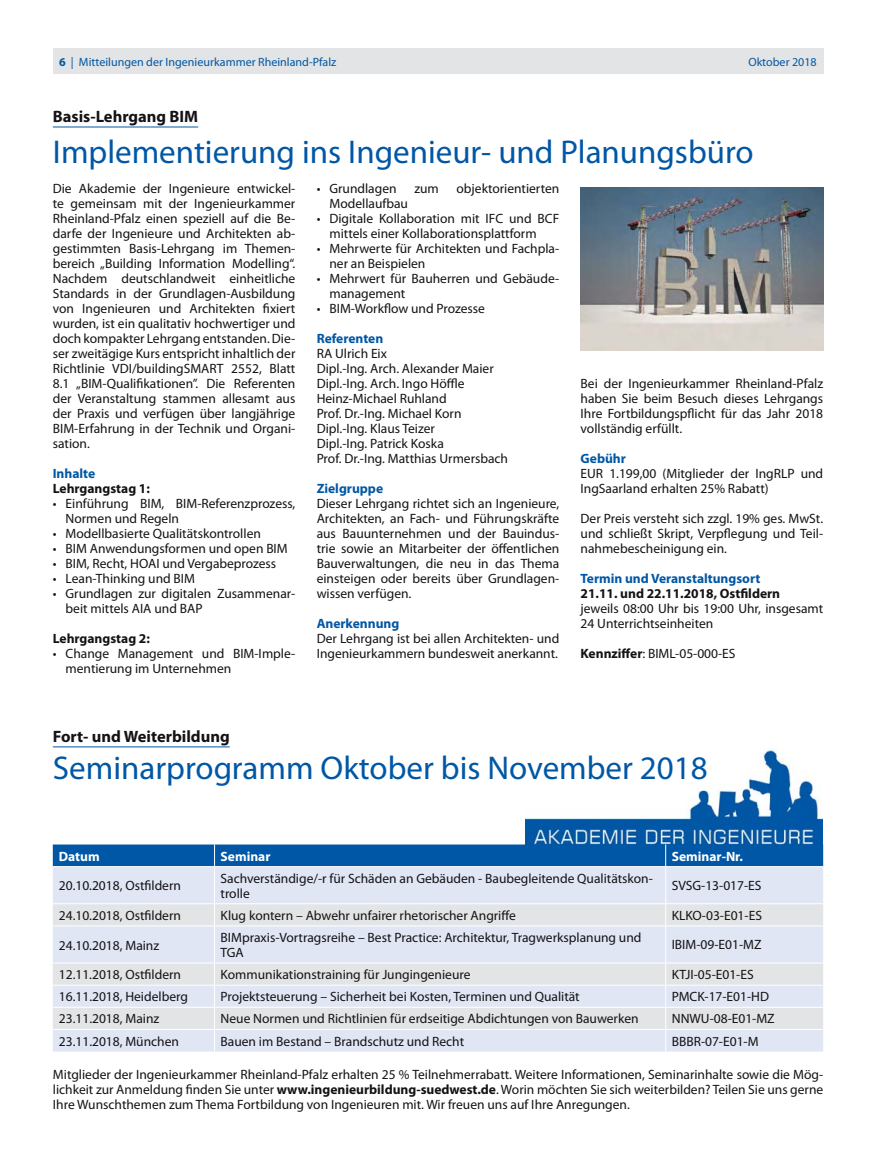
<style>
.page{position:relative;width:876px;height:1173px;background:#fff}
.page>*{position:absolute;margin:0;border:0;box-sizing:border-box;transform-origin:0 0}
.t1{font:33px "Myriad Pro";color:#0057a5}
.t2{font:700 16.5px "Myriad Pro";color:#141215}
.t3{font:13.5px/15px "Myriad Pro";color:#141215}
.t4{font:700 13.5px "Myriad Pro";color:#0057a5}
.t5{font:700 13.5px "Myriad Pro";color:#141215}
.t6{font:700 13.5px "Myriad Pro";color:#fff}
.t7{font:12px "Myriad Pro";color:#0057a5}
.s1{font-weight:700}
</style>
<div class="page">
<div style="left:53px;top:49px;width:769px;height:25px;background:#e3e4e5"></div>
<img style="left:525px;top:748px;width:297px;height:96px">
<hr style="left:53px;top:746px;width:177px;height:1px;background:#0057a5">
<div style="left:53px;top:867px;width:769px;height:184px;background:#e0e6f4"></div>
<svg style="left:53px;top:904px;width:769px;height:125px;background:#e2e5ec"></svg>
<div style="left:53px;top:844px;width:769px;height:22px;background:#0057a5"></div>
<hr style="left:214px;top:867px;width:1px;height:36px;background:#fff">
<hr style="left:665px;top:867px;width:1px;height:36px;background:#fff">
<hr style="left:53px;top:903px;width:161px;height:1px;background:#fff">
<hr style="left:214px;top:903px;width:451px;height:1px;background:#fff">
<svg style="left:214px;top:904px;width:1px;height:21px"></svg>
<hr style="left:665px;top:903px;width:157px;height:1px;background:#fff">
<svg style="left:665px;top:904px;width:1px;height:21px"></svg>
<hr style="left:53px;top:925px;width:161px;height:1px;background:#fff">
<hr style="left:214px;top:925px;width:451px;height:1px;background:#fff">
<hr style="left:214px;top:926px;width:1px;height:36px;background:#fff">
<hr style="left:665px;top:925px;width:157px;height:1px;background:#fff">
<hr style="left:665px;top:926px;width:1px;height:36px;background:#fff">
<hr style="left:53px;top:962px;width:161px;height:1px;background:#fff">
<hr style="left:214px;top:962px;width:451px;height:1px;background:#fff">
<hr style="left:665px;top:962px;width:157px;height:1px;background:#fff">
<hr style="left:53px;top:985px;width:161px;height:1px;background:#fff">
<hr style="left:214px;top:985px;width:451px;height:1px;background:#fff">
<hr style="left:665px;top:985px;width:157px;height:1px;background:#fff">
<hr style="left:53px;top:1007px;width:161px;height:1px;background:#fff">
<hr style="left:214px;top:1007px;width:451px;height:1px;background:#fff">
<hr style="left:665px;top:1007px;width:157px;height:1px;background:#fff">
<hr style="left:53px;top:1029px;width:161px;height:1px;background:#fff">
<hr style="left:214px;top:1029px;width:451px;height:1px;background:#fff">
<svg style="left:214px;top:963px;width:1px;height:88px"></svg>
<hr style="left:665px;top:1029px;width:157px;height:1px;background:#fff">
<svg style="left:665px;top:963px;width:1px;height:88px"></svg>
<hr style="left:53px;top:127px;width:145px;height:1px;background:#0057a5">
<img style="left:580px;top:187px;width:242px;height:163px">
<p class="t7" style="left:59px;top:55px;width:278px"><span class="s1">6</span> | Mitteilungen der Ingenieurkammer Rheinland-Pfalz</p>
<p class="t7" style="left:748px;top:55px;width:70px">Oktober 2018</p>
<p class="t2" style="left:53px;top:107px;width:147px">Basis-Lehrgang BIM</p>
<h1 class="t1" style="left:53px;top:134px;width:702px">Implementierung ins Ingenieur- und Planungsbüro</h1>
<p class="t3" style="left:53px;top:182px;width:244px;text-align:justify">Die Akademie der Ingenieure entwickel&shy;te gemeinsam mit der Ingenieurkammer Rheinland-Pfalz einen speziell auf die Be&shy;darfe der Ingenieure und Architekten ab&shy;gestimmten Basis-Lehrgang im Themen&shy;bereich „Building Information Modelling“.<br>Nachdem deutschlandweit einheitliche Standards in der Grundlagen-Ausbildung von Ingenieuren und Architekten fixiert wurden, ist ein qualitativ hochwertiger und doch kompakter Lehrgang entstanden. Die&shy;ser zweitägige Kurs entspricht inhaltlich der Richtlinie VDI/buildingSMART 2552, Blatt 8.1 „BIM-Qualifikationen”. Die Referenten der Veranstaltung stammen allesamt aus der Praxis und verfügen über langjährige BIM-Erfahrung in der Technik und Organi&shy;sation.</p>
<p class="t4" style="left:53px;top:466px;width:44px">Inhalte</p>
<p class="t5" style="left:53px;top:481px;width:99px">Lehrgangstag 1:</p>
<p class="t3" style="left:66px;top:497px;width:231px;text-indent:-13px">• Einführung BIM, BIM-Referenzprozess,<br>Normen und Regeln</p>
<p class="t3" style="left:53px;top:527px;width:209px">• Modellbasierte Qualitätskontrollen</p>
<p class="t3" style="left:53px;top:542px;width:236px">• BIM Anwendungsformen und open BIM</p>
<p class="t3" style="left:53px;top:557px;width:225px">• BIM, Recht, HOAI und Vergabeprozess</p>
<p class="t3" style="left:53px;top:572px;width:144px">• Lean-Thinking und BIM</p>
<p class="t3" style="left:66px;top:587px;width:231px;text-indent:-13px">• Grundlagen zur digitalen Zusammenar&shy;beit mittels AIA und BAP</p>
<p class="t5" style="left:53px;top:631px;width:99px">Lehrgangstag 2:</p>
<p class="t3" style="left:66px;top:647px;width:231px;text-indent:-13px">• Change Management und BIM-Imple&shy;mentierung im Unternehmen</p>
<p class="t3" style="left:316px;top:182px;width:81px">• Grundlagen</p>
<p class="t3" style="left:414px;top:182px;width:26px">zum</p>
<p class="t3" style="left:456px;top:182px;width:104px">objektorientierten</p>
<p class="t3" style="left:329px;top:197px;width:80px">Modellaufbau</p>
<p class="t3" style="left:329px;top:212px;width:231px;text-indent:-13px">• Digitale Kollaboration mit IFC und BCF mittels einer Kollaborationsplattform</p>
<p class="t3" style="left:329px;top:242px;width:231px;text-indent:-13px">• Mehrwerte für Architekten und Fachpla&shy;ner an Beispielen</p>
<p class="t3" style="left:329px;top:272px;width:231px;text-indent:-13px">• Mehrwert für Bauherren und Gebäude&shy;management</p>
<p class="t3" style="left:316px;top:302px;width:170px">• BIM-Workflow und Prozesse</p>
<p class="t4" style="left:316px;top:331px;width:68px">Referenten</p>
<p class="t3" style="left:316px;top:347px;width:193px">RA Ulrich Eix<br>Dipl.-Ing. Arch. Alexander Maier<br>Dipl.-Ing. Arch. Ingo Höffle<br>Heinz-Michael Ruhland<br>Prof. Dr.-Ing. Michael Korn<br>Dipl.-Ing. Klaus Teizer<br>Dipl.-Ing. Patrick Koska<br>Prof. Dr.-Ing. Matthias Urmersbach</p>
<p class="t4" style="left:316px;top:481px;width:68px">Zielgruppe</p>
<p class="t3" style="left:316px;top:497px;width:244px;text-align:justify">Dieser Lehrgang richtet sich an Ingenieure, Architekten, an Fach- und Führungskräfte aus Bauunternehmen und der Bauindus&shy;trie sowie an Mitarbeiter der öffentlichen Bauverwaltungen, die neu in das Thema einsteigen oder bereits über Grundlagen&shy;wissen verfügen.</p>
<p class="t4" style="left:316px;top:616px;width:84px">Anerkennung</p>
<p class="t3" style="left:316px;top:631px;width:244px">Der Lehrgang ist bei allen Architekten- und<br>Ingenieurkammern bundesweit anerkannt.</p>
<p class="t3" style="left:580px;top:376px;width:244px;text-align:justify">Bei der Ingenieurkammer Rheinland-Pfalz haben Sie beim Besuch dieses Lehrgangs Ihre Fortbildungspflicht für das Jahr 2018 vollständig erfüllt.</p>
<p class="t4" style="left:580px;top:451px;width:47px">Gebühr</p>
<p class="t3" style="left:580px;top:466px;width:244px">EUR 1.199,00 (Mitglieder der IngRLP und<br>IngSaarland erhalten 25% Rabatt)</p>
<p class="t3" style="left:580px;top:511px;width:244px;text-align:justify">Der Preis versteht sich zzgl. 19% ges. MwSt. und schließt Skript, Verpflegung und Teil&shy;nahmebescheinigung ein.</p>
<p class="t4" style="left:580px;top:571px;width:181px">Termin und Veranstaltungsort</p>
<p class="t5" style="left:580px;top:586px;width:201px">21.11. und 22.11.2018, Ostfildern</p>
<p class="t3" style="left:580px;top:601px;width:244px">jeweils 08:00 Uhr bis 19:00 Uhr, insgesamt<br>24 Unterrichtseinheiten</p>
<p class="t3" style="left:580px;top:646px;width:156px"><span class="s1">Kennziffer</span>: BIML-05-000-ES</p>
<p class="t2" style="left:53px;top:727px;width:178px">Fort- und Weiterbildung</p>
<h1 class="t1" style="left:53px;top:749px;width:656px">Seminarprogramm Oktober bis November 2018</h1>
<p class="t6" style="left:59px;top:848px;width:42px">Datum</p>
<p class="t6" style="left:220px;top:848px;width:51px">Seminar</p>
<p class="t6" style="left:671px;top:848px;width:73px">Seminar-Nr.</p>
<p class="t3" style="left:59px;top:878px;width:124px">20.10.2018, Ostfildern</p>
<p class="t3" style="left:220px;top:871px;width:433px">Sachverständige/-r für Schäden an Gebäuden - Baubegleitende Qualitätskon&shy;trolle</p>
<p class="t3" style="left:671px;top:878px;width:91px">SVSG-13-017-ES</p>
<p class="t3" style="left:59px;top:908px;width:124px">24.10.2018, Ostfildern</p>
<p class="t3" style="left:220px;top:908px;width:297px">Klug kontern – Abwehr unfairer rhetorischer Angriffe</p>
<p class="t3" style="left:671px;top:908px;width:92px">KLKO-03-E01-ES</p>
<p class="t3" style="left:59px;top:938px;width:102px">24.10.2018, Mainz</p>
<p class="t3" style="left:220px;top:930px;width:422px">BIMpraxis-Vortragsreihe – Best Practice: Architektur, Tragwerksplanung und<br>TGA</p>
<p class="t3" style="left:671px;top:938px;width:91px">IBIM-09-E01-MZ</p>
<p class="t3" style="left:59px;top:967px;width:124px">12.11.2018, Ostfildern</p>
<p class="t3" style="left:220px;top:967px;width:251px">Kommunikationstraining für Jungingenieure</p>
<p class="t3" style="left:671px;top:967px;width:83px">KTJI-05-E01-ES</p>
<p class="t3" style="left:59px;top:989px;width:130px">16.11.2018, Heidelberg</p>
<p class="t3" style="left:220px;top:989px;width:360px">Projektsteuerung – Sicherheit bei Kosten, Terminen und Qualität</p>
<p class="t3" style="left:671px;top:989px;width:99px">PMCK-17-E01-HD</p>
<p class="t3" style="left:59px;top:1011px;width:102px">23.11.2018, Mainz</p>
<p class="t3" style="left:220px;top:1011px;width:419px">Neue Normen und Richtlinien für erdseitige Abdichtungen von Bauwerken</p>
<p class="t3" style="left:671px;top:1011px;width:104px">NNWU-08-E01-MZ</p>
<p class="t3" style="left:59px;top:1034px;width:121px">23.11.2018, München</p>
<p class="t3" style="left:220px;top:1034px;width:245px">Bauen im Bestand – Brandschutz und Recht</p>
<p class="t3" style="left:671px;top:1034px;width:88px">BBBR-07-E01-M</p>
<p class="t3" style="left:53px;top:1067px;width:771px;text-align:justify">Mitglieder der Ingenieurkammer Rheinland-Pfalz erhalten 25 % Teilnehmerrabatt. Weitere Informationen, Seminarinhalte sowie die Mög&shy;lichkeit zur Anmeldung finden Sie unter <span class="s1">www.ingenieurbildung-suedwest.de</span>. Worin möchten Sie sich weiterbilden? Teilen Sie uns gerne Ihre Wunschthemen zum Thema Fortbildung von Ingenieuren mit. Wir freuen uns auf Ihre Anregungen.</p>
</div>
